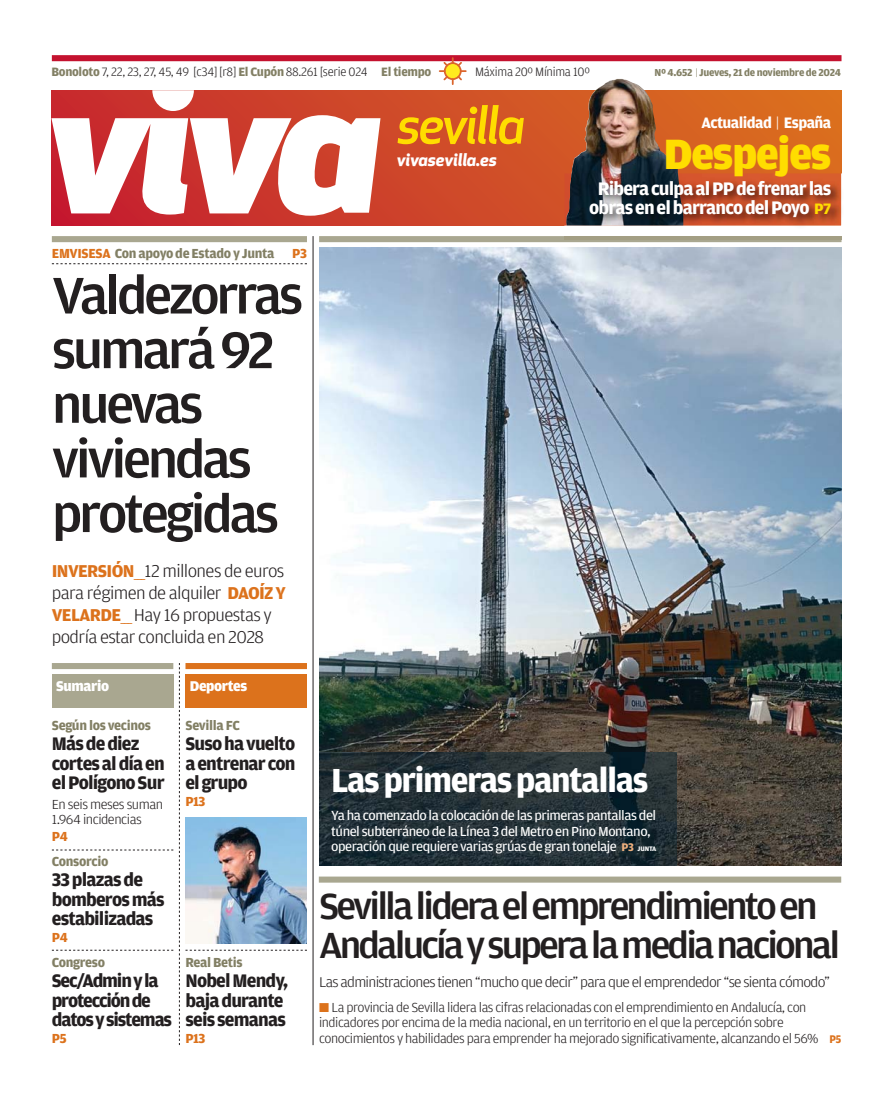
<style>
.page{position:relative;width:893px;height:1094px;background:#fff}
.page>*{position:absolute;margin:0;border:0;box-sizing:border-box;transform-origin:0 0}
.t1{font:500 54.6px/54.6px "Amplitude";letter-spacing:-.06em;color:#231f20;scale:1.05 1}
.t2{font:italic 500 51.45px "Apex New";letter-spacing:-.045em;color:#fd0}
.t3{font:900 45px "Amplitude";letter-spacing:-.025em;color:#fd0}
.t4{font:500 38.55px/38.5px "Amplitude";letter-spacing:-.07em;color:#231f20;scale:1.05 1}
.t5{font:700 35.4px "Amplitude";letter-spacing:-.045em;color:#fff}
.t6{font:700 19.35px/19.4px "Amplitude";letter-spacing:-.045em;color:#231f20}
.t7{font:700 19.35px/19.4px "Amplitude";letter-spacing:-.045em;color:#fff;text-align:center}
.t8{font:300 18.15px/22.2px "Amplitude";letter-spacing:-.035em;color:#231f20;scale:1.05 1}
.t9{font:italic 700 17.1px "Apex New";letter-spacing:-.005em;color:#fff}
.t10{font:700 16.05px "Amplitude";letter-spacing:-.035em;color:#fff}
.t11{font:300 15px "Amplitude";letter-spacing:-.045em;color:#231f20;scale:1.05 1}
.t12{font:900 15px "Amplitude";letter-spacing:-.025em;color:#fff}
.t13{font:300 13.95px/15.5px "Amplitude";letter-spacing:-.035em;color:#231f20}
.t14{font:13.95px/15.5px "Amplitude";letter-spacing:-.035em;color:#fff;scale:1.05 1}
.t15{font:700 13.95px "Amplitude";letter-spacing:-.025em;color:#827f64}
.t16{font:300 13.95px/15.5px "Amplitude";letter-spacing:-.035em;color:#231f20;scale:1.05 1}
.t17{font:700 13.95px "Amplitude";letter-spacing:-.035em;color:#dc721c}
.t18{font:300 12.9px "Amplitude";letter-spacing:-.02em;color:#231f20}
.t19{font:700 10.65px "Amplitude";letter-spacing:-.025em;color:#827f64}
.s1{font-weight:700;color:#827f64}
.s2{font-weight:300}
.s3{color:#dc721c}
.s4{font-weight:700;color:#dc721c}
.s5{font-size:16.05px;color:#fd0}
.s6{font-weight:700;font-size:11.85px;color:#edb07e}
.s7{font-weight:700;font-size:6.9px}
.s8{font-weight:700;font-size:11.85px;color:#dc721c}
</style>
<div class="page">
<img style="left:319px;top:247px;width:522px;height:618px">
<div style="left:319px;top:236px;width:522px;height:6px;background:#a9a790"></div>
<hr style="left:313px;top:236px;width:1px;height:809px;background:#231f20">
<div style="left:52px;top:236px;width:255px;height:6px;background:#a9a790"></div>
<svg style="left:52px;top:263px;width:255px;height:1px"></svg>
<img style="left:319px;top:753px;width:358px;height:112px">
<div style="left:52px;top:674px;width:121px;height:34px;background:#a9a790"></div>
<svg style="left:52px;top:950px;width:121px;height:1px"></svg>
<svg style="left:179px;top:663px;width:128px;height:382px"></svg>
<svg style="left:52px;top:849px;width:121px;height:1px"></svg>
<div style="left:52px;top:663px;width:121px;height:6px;background:#a9a790"></div>
<div style="left:185px;top:674px;width:122px;height:34px;background:#dc721c"></div>
<img style="left:185px;top:817px;width:122px;height:127px">
<div style="left:185px;top:663px;width:122px;height:6px;background:#dc721c"></div>
<div style="left:319px;top:876px;width:522px;height:6px;background:#a9a790"></div>
<svg style="left:51px;top:90px;width:790px;height:135px;background:#d25325"></svg>
<svg style="left:51px;top:90px;width:329px;height:126px"></svg>
<div style="left:52px;top:55px;width:789px;height:6px;background:#c4122f"></div>
<svg style="left:439px;top:60px;width:27px;height:24px"></svg>
<img style="left:566px;top:79px;width:117px;height:94px">
<img style="left:564px;top:173px;width:278px;height:67px">
<img style="left:564px;top:236px;width:277px;height:4px">
<img style="left:683px;top:173px;width:158px;height:52px">
<img style="left:564px;top:173px;width:2px;height:52px">
<img style="left:566px;top:173px;width:117px;height:52px">
<p class="t18" style="left:51px;top:67px;width:381px"><span class="s1">Bonoloto</span> 7, 22, 23, 27, 45, 49 [c34] [r8] <span class="s1">El Cupón</span> 88.261 [serie 024 <span class="s1">El tiempo</span></p>
<p class="t18" style="left:475px;top:67px;width:116px">Máxima 20º Mínima 10º</p>
<p class="t19" style="left:654px;top:69px;width:188px">Nº 4.652 <span class="s2">|</span> Jueves, 21 de noviembre de 2024</p>
<p class="t15" style="left:52px;top:247px;width:224px"><span class="s3">EMVISESA</span> Con apoyo de Estado y Junta</p>
<p class="t17" style="left:292px;top:247px;width:16px">P3</p>
<h1 class="t1" style="left:52px;top:271px;width:241px">Valdezorras sumará 92 nuevas viviendas protegidas</h1>
<h3 class="t8" style="left:52px;top:560px;width:224px"><span class="s4">INVERSIÓN</span><span class="s3">___</span>12 millones de euros para régimen de alquiler <span class="s4">DAOÍZ Y<br>VELARDE</span><span class="s3">___</span> Hay 16 propuestas y podría estar concluida en 2028</h3>
<h2 class="t2" style="left:397px;top:96px;width:130px">sevilla</h2>
<p class="t9" style="left:397px;top:150px;width:102px">vivasevilla.es</p>
<p class="t10" style="left:701px;top:116px;width:131px">Actualidad <span class="s2">|</span> España</p>
<h3 class="t3" style="left:663px;top:137px;width:169px">Despejes</h3>
<h3 class="t7" style="left:589px;top:180px;width:244px">Ribera culpa al PP de frenar las obras en el barranco del Poyo <span class="s5">P7</span></h3>
<p class="t12" style="left:56px;top:679px;width:54px">Sumario</p>
<p class="t15" style="left:52px;top:720px;width:101px">Según los vecinos</p>
<h3 class="t6" style="left:52px;top:735px;width:114px">Más de diez cortes al día en el Polígono Sur</h3>
<p class="t16" style="left:52px;top:797px;width:107px">En seis meses suman<br>1.964 incidencias</p>
<p class="t17" style="left:52px;top:831px;width:18px">P4</p>
<p class="t15" style="left:52px;top:856px;width:58px">Consorcio</p>
<h3 class="t6" style="left:52px;top:871px;width:114px">33 plazas de bomberos más estabilizadas</h3>
<p class="t17" style="left:52px;top:931px;width:18px">P4</p>
<p class="t15" style="left:52px;top:957px;width:55px">Congreso</p>
<h3 class="t6" style="left:52px;top:972px;width:122px">Sec/Admin y la protección de datos y sistemas</h3>
<p class="t17" style="left:52px;top:1033px;width:16px">P5</p>
<p class="t12" style="left:190px;top:679px;width:59px">Deportes</p>
<p class="t15" style="left:185px;top:720px;width:56px">Sevilla FC</p>
<h3 class="t6" style="left:185px;top:735px;width:111px;text-align:justify">Suso ha vuelto a entrenar con el grupo</h3>
<p class="t17" style="left:185px;top:796px;width:21px">P13</p>
<p class="t15" style="left:185px;top:957px;width:59px">Real Betis</p>
<h3 class="t6" style="left:185px;top:972px;width:104px">Nobel Mendy, baja durante seis semanas</h3>
<p class="t17" style="left:185px;top:1033px;width:21px">P13</p>
<h3 class="t5" style="left:331px;top:767px;width:319px">Las primeras pantallas</h3>
<p class="t14" style="left:331px;top:808px;width:311px">Ya ha comenzado la colocación de las primeras pantallas del túnel subterráneo de la Línea 3 del Metro en Pino Montano, operación que requiere varias grúas de gran tonelaje <span class="s6">P3</span> <span class="s7">JUNTA</span></p>
<h3 class="t4" style="left:319px;top:889px;width:497px">Sevilla lidera el emprendimiento en<br>Andalucía y supera la media nacional</h3>
<p class="t11" style="left:319px;top:976px;width:488px">Las administraciones tienen “mucho que decir” para que el emprendedor “se sienta cómodo”</p>
<p class="t13" style="left:319px;top:1000px;width:524px"><span class="s3">■</span> La provincia de Sevilla lidera las cifras relacionadas con el emprendimiento en Andalucía, con indicadores por encima de la media nacional, en un territorio en el que la percepción sobre conocimientos y habilidades para emprender ha mejorado significativamente, alcanzando el 56% <span class="s8">P5</span></p>
</div>
